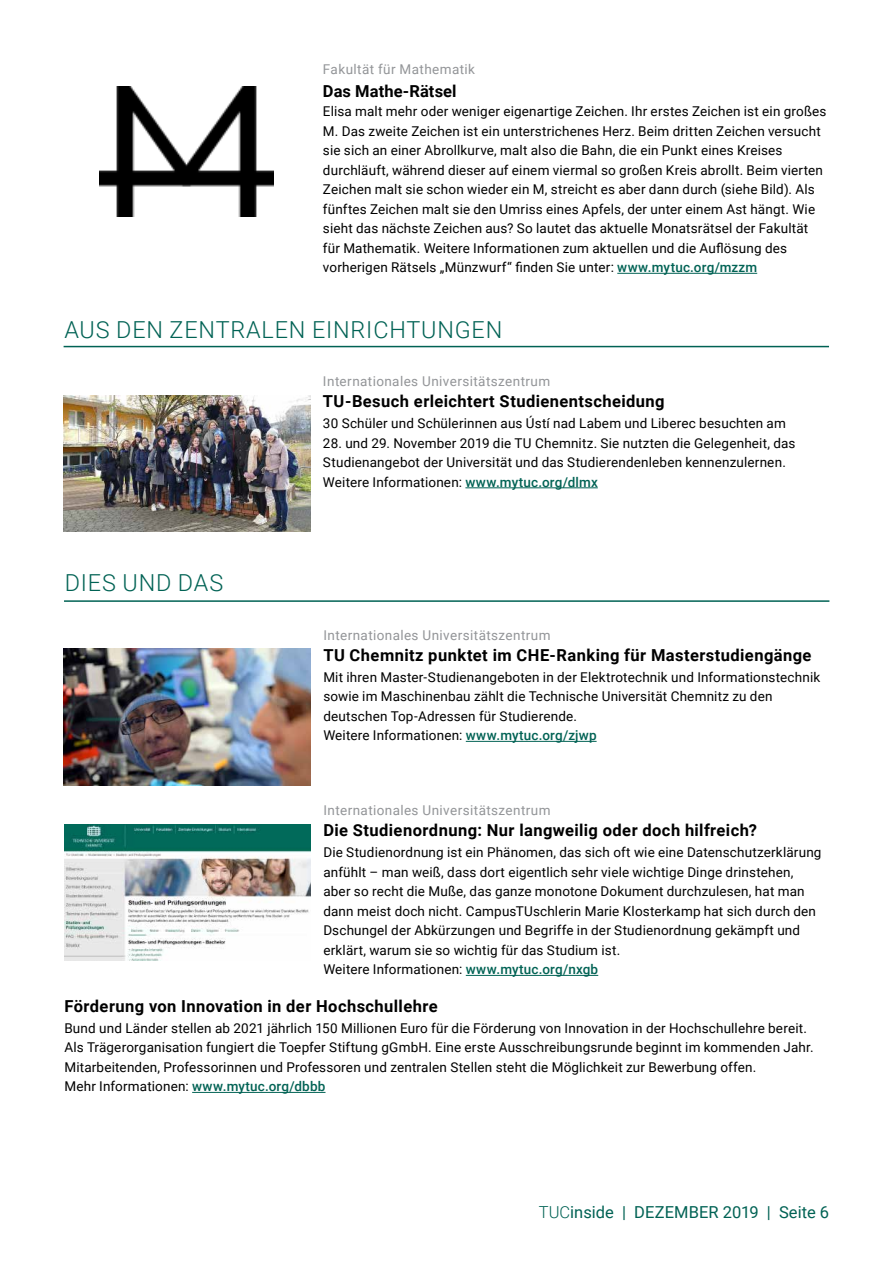
<style>
.page{position:relative;width:893px;height:1263px;background:#fff}
.page>*{position:absolute;margin:0;border:0;box-sizing:border-box;transform-origin:0 0}
.H2_Kapitel__Aus_den{font:300 23.4px "Roboto";letter-spacing:.035em;color:#006254}
.H3__Haupt-__Überschr{font:700 16.5px "Roboto";letter-spacing:.025em;color:#000}
.t1{font:16.5px "Roboto";color:#006254}
.Fließtext{font:700 16.5px "Roboto";letter-spacing:.005em;color:#000}
.Fließtext-2{font:13.5px/19.5px "Roboto";letter-spacing:.01em;color:#000}
.H5_Rubrik__Fakultät{font:13.5px "Roboto";letter-spacing:.03em;color:#939598}
.s1{font-weight:500;color:#006254}
.s2{font-weight:300}
</style>
<div class="page">
<img style="left:100px;top:86px;width:174px;height:131px">
<img style="left:63px;top:395px;width:247px;height:137px">
<img style="left:64px;top:649px;width:246px;height:136px">
<img style="left:64px;top:824px;width:246px;height:137px">
<hr style="left:617px;top:273px;width:140px;height:1px;background:#006254">
<hr style="left:64px;top:346px;width:765px;height:1px;background:#006254">
<hr style="left:64px;top:600px;width:765px;height:2px;background:#006254">
<hr style="left:465px;top:487px;width:133px;height:1px;background:#006254">
<hr style="left:466px;top:741px;width:131px;height:1px;background:#006254">
<hr style="left:466px;top:975px;width:132px;height:1px;background:#006254">
<hr style="left:192px;top:1092px;width:133px;height:1px;background:#006254">
<p class="H5_Rubrik__Fakultät" style="left:323px;top:60px;width:154px">Fakultät für Mathematik</p>
<p class="Fließtext" style="left:323px;top:79px;width:135px">Das Mathe-Rätsel</p>
<p class="Fließtext-2" style="left:323px;top:101px;width:505px">Elisa malt mehr oder weniger eigenartige Zeichen. Ihr erstes Zeichen ist ein großes M. Das zweite Zeichen ist ein unterstrichenes Herz. Beim dritten Zeichen versucht sie sich an einer Abrollkurve, malt also die Bahn, die ein Punkt eines Kreises durchläuft, während dieser auf einem viermal so großen Kreis abrollt. Beim vierten Zeichen malt sie schon wieder ein M, streicht es aber dann durch (siehe Bild). Als fünftes Zeichen malt sie den Umriss eines Apfels, der unter einem Ast hängt. Wie sieht das nächste Zeichen aus? So lautet das aktuelle Monatsrätsel der Fakultät für Mathematik. Weitere Informationen zum aktuellen und die Auflösung des vorherigen Rätsels „Münzwurf“ finden Sie unter: <span class="s1">www.mytuc.org/mzzm</span></p>
<p class="H2_Kapitel__Aus_den" style="left:64px;top:313px;width:439px">AUS DEN ZENTRALEN EINRICHTUNGEN</p>
<p class="H2_Kapitel__Aus_den" style="left:65px;top:566px;width:160px">DIES UND DAS</p>
<p class="H5_Rubrik__Fakultät" style="left:323px;top:372px;width:229px">Internationales Universitätszentrum</p>
<p class="H3__Haupt-__Überschr" style="left:323px;top:390px;width:343px">TU-Besuch erleichtert Studienentscheidung</p>
<p class="Fließtext-2" style="left:323px;top:413px;width:464px">30 Schüler und Schülerinnen aus Ústí nad Labem und Liberec besuchten am</p>
<p class="Fließtext-2" style="left:323px;top:433px;width:474px">28. und 29. November 2019 die TU Chemnitz. Sie nutzten die Gelegenheit, das<br>Studienangebot der Universität und das Studierendenleben kennenzulernen.<br>Weitere Informationen: <span class="s1">www.mytuc.org/dlmx</span></p>
<p class="H5_Rubrik__Fakultät" style="left:323px;top:626px;width:229px">Internationales Universitätszentrum</p>
<p class="H3__Haupt-__Überschr" style="left:323px;top:643px;width:490px">TU Chemnitz punktet im CHE-Ranking für Masterstudiengänge</p>
<p class="Fließtext-2" style="left:323px;top:667px;width:498px">Mit ihren Master-Studienangeboten in der Elektrotechnik und Informationstechnik sowie im Maschinenbau zählt die Technische Universität Chemnitz zu den deutschen Top-Adressen für Studierende.<br>Weitere Informationen: <span class="s1">www.mytuc.org/zjwp</span></p>
<p class="H5_Rubrik__Fakultät" style="left:323px;top:801px;width:229px">Internationales Universitätszentrum</p>
<p class="H3__Haupt-__Überschr" style="left:323px;top:819px;width:435px">Die Studienordnung: Nur langweilig oder doch hilfreich?</p>
<p class="Fließtext-2" style="left:323px;top:842px;width:500px">Die Studienordnung ist ein Phänomen, das sich oft wie eine Datenschutzerklärung anfühlt – man weiß, dass dort eigentlich sehr viele wichtige Dinge drinstehen, aber so recht die Muße, das ganze monotone Dokument durchzulesen, hat man dann meist doch nicht. CampusTUschlerin Marie Klosterkamp hat sich durch den Dschungel der Abkürzungen und Begriffe in der Studienordnung gekämpft und erklärt, warum sie so wichtig für das Studium ist.<br>Weitere Informationen: <span class="s1">www.mytuc.org/nxgb</span></p>
<p class="H3__Haupt-__Überschr" style="left:64px;top:994px;width:375px">Förderung von Innovation in der Hochschullehre</p>
<p class="Fließtext-2" style="left:64px;top:1018px;width:751px">Bund und Länder stellen ab 2021 jährlich 150 Millionen Euro für die Förderung von Innovation in der Hochschullehre bereit.<br>Als Trägerorganisation fungiert die Toepfer Stiftung gGmbH. Eine erste Ausschreibungsrunde beginnt im kommenden Jahr.<br>Mitarbeitenden, Professorinnen und Professoren und zentralen Stellen steht die Möglichkeit zur Bewerbung offen.</p>
<p class="Fließtext-2" style="left:64px;top:1076px;width:263px">Mehr Informationen: <span class="s1">www.mytuc.org/dbbb</span></p>
<p class="t1" style="left:539px;top:1201px;width:292px"><span class="s2">TUC</span>inside | DEZEMBER 2019 | Seite 6</p>
</div>
